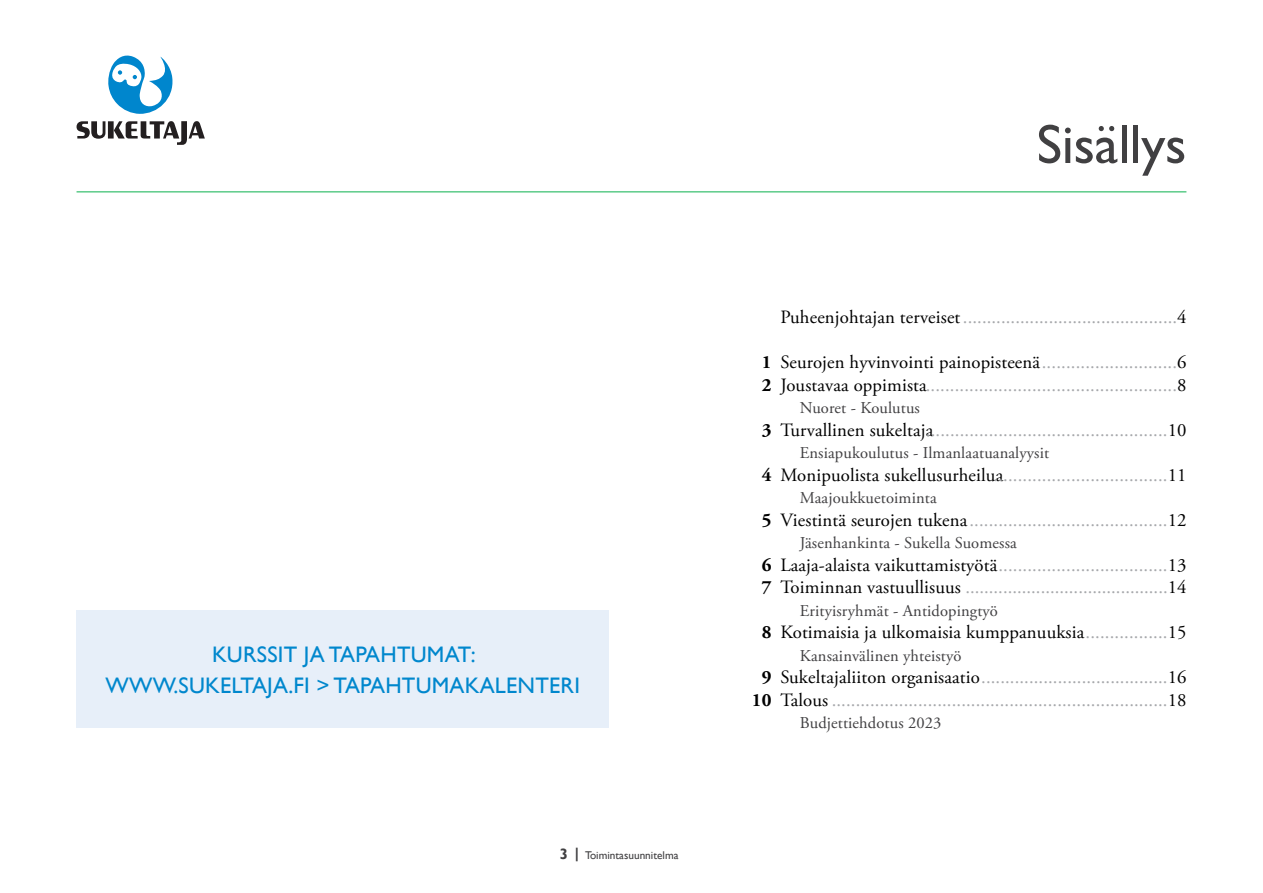
<style>
.page{position:relative;width:1263px;height:893px;background:#fff}
.page>*{position:absolute;margin:0;border:0;box-sizing:border-box;transform-origin:0 0}
.t1{font:55.5px "Gill Sans";color:#414042}
.t2{font:22.5px/30.9px "Gill Sans";letter-spacing:.01em;color:#0087cd;text-align:center}
.t3{font:18.75px/22.5px "Adobe Garamond Pro";letter-spacing:.01em;color:#a7a9ac}
.t4{font:18.75px "Adobe Garamond Pro";letter-spacing:.01em;color:#000}
.t5{font:700 18.75px/22.5px "Adobe Garamond Pro";color:#000}
.t6{font:16.5px "Adobe Garamond Pro";letter-spacing:.01em;color:#414042}
.t7{font:11.25px "Gill Sans";color:#414042}
.s1{font-weight:700;font-size:15px}
.s2{color:#000}
.s3{color:#a7a9ac}
</style>
<div class="page">
<svg style="left:108px;top:55px;width:65px;height:59px"></svg>
<svg style="left:77px;top:121px;width:128px;height:24px"></svg>
<hr style="left:77px;top:191px;width:1109px;height:1px;background:#0bb14e">
<div style="left:77px;top:610px;width:532px;height:118px;background:#e7eff9"></div>
<p class="t2" style="left:105px;top:639px;width:476px">KURSS IT JA TAPAHTUMAT:<br>WWW.SUKELTAJA.FI &gt; TAPAHTUMAKALENTERI</p>
<p class="t7" style="left:560px;top:848px;width:120px"><span class="s1">3 |</span> TOIMINTASUUNNITELMA</p>
<h1 class="t1" style="left:1037px;top:112px;width:151px">SISÄLLYS</h1>
<p class="t5" style="left:762px;top:351px;width:11px">1<br>2</p>
<p class="t5" style="left:762px;top:419px;width:11px">3</p>
<p class="t5" style="left:762px;top:464px;width:11px">4</p>
<p class="t5" style="left:762px;top:509px;width:11px">5</p>
<p class="t5" style="left:762px;top:554px;width:11px">6<br>7</p>
<p class="t5" style="left:762px;top:621px;width:11px">8</p>
<p class="t5" style="left:752px;top:666px;width:21px;text-align:center">9<br>10</p>
<p class="t3" style="left:780px;top:307px;width:408px"><span class="s2">Puheenjohtajan terveiset</span>.............................................<span class="s2">4</span></p>
<p class="t3" style="left:780px;top:352px;width:408px"><span class="s2">Seurojen hyvinvointi painopisteenä</span>............................<span class="s2">6<br>Joustavaa oppimista</span>....................................................<span class="s2">8</span></p>
<p class="t6" style="left:800px;top:398px;width:122px">Nuoret - Koulutus</p>
<p class="t4" style="left:780px;top:418px;width:154px">Turvallinen sukeltaja</p>
<p class="t6" style="left:800px;top:443px;width:251px">Ensiapukoulutus - Ilmanlaatuanalyysit</p>
<p class="t4" style="left:780px;top:463px;width:224px">Monipuolista sukellusurheilua</p>
<p class="t6" style="left:800px;top:488px;width:138px">Maajoukkuetoiminta</p>
<p class="t3" style="left:780px;top:509px;width:408px"><span class="s2">Viestintä seurojen tukena</span>.........................................<span class="s2">12</span></p>
<p class="t6" style="left:800px;top:533px;width:218px">Jäsenhankinta - Sukella Suomessa</p>
<p class="t3" style="left:780px;top:554px;width:408px"><span class="s2">Laaja-alaista vaikuttamistyötä</span>...................................<span class="s2">13<br>Toiminnan vastuullisuus</span> ...........................................<span class="s2">14</span></p>
<p class="t6" style="left:800px;top:601px;width:200px">Erityisryhmät - Antidopingtyö</p>
<p class="t4" style="left:780px;top:621px;width:408px">Kotimaisia ja ulkomaisia kumppanuuksia<span class="s3">.................</span>15</p>
<p class="t6" style="left:800px;top:646px;width:163px">Kansainvälinen yhteistyö</p>
<p class="t3" style="left:780px;top:667px;width:408px"><span class="s2">Sukeltajaliiton organisaatio</span>.......................................<span class="s2">16<br>Talous</span> ......................................................................<span class="s2">18</span></p>
<p class="t6" style="left:800px;top:713px;width:143px">Budjettiehdotus 2023</p>
<p class="t3" style="left:926px;top:419px;width:262px">..................................................<span class="s2">10</span></p>
<p class="t3" style="left:993px;top:464px;width:195px">....................................<span class="s2">11</span></p>
</div>
